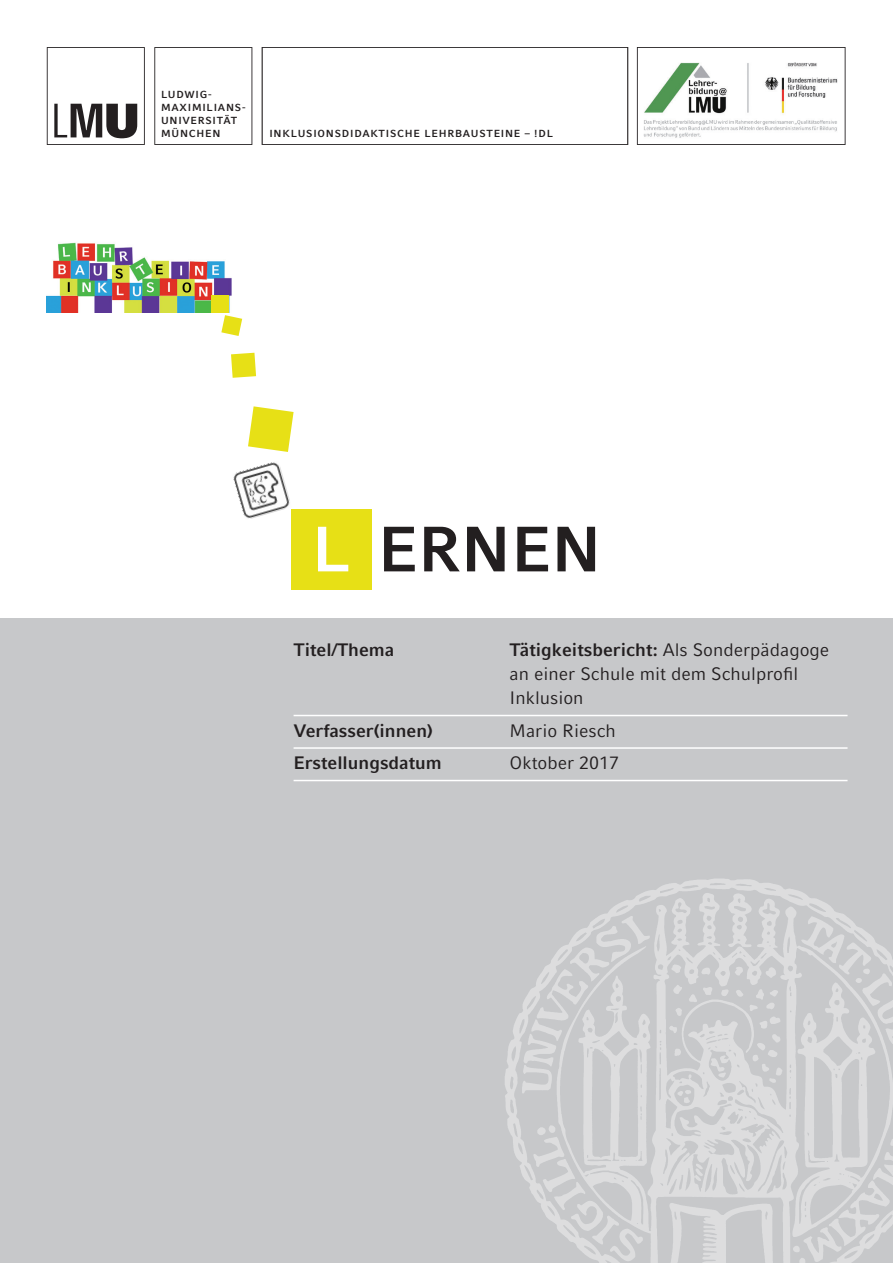
<style>
.page{position:relative;width:893px;height:1263px;background:#fff}
.page>*{position:absolute;margin:0;border:0;box-sizing:border-box;transform-origin:0 0}
.t1{font:700 63.75px "LMU Compatil Fact";color:#231f20}
.t2{font:18px/24px "LMU Compatil Fact";color:#231f20}
.t3{font:700 18px "LMU Compatil Fact";color:#231f20}
.t4{font:700 10.2px/13.2px "LMU Compatil Fact";letter-spacing:.075em;color:#231f20}
.s1{color:#fff}
.s2{font-weight:700}
</style>
<div class="page">
<img style="left:47px;top:242px;width:185px;height:71px">
<div style="left:0;top:619px;width:893px;height:644px;background:#c7c8ca"></div>
<svg style="left:154px;top:47px;width:98px;height:98px"></svg>
<svg style="left:637px;top:47px;width:208px;height:98px"></svg>
<svg style="left:262px;top:47px;width:366px;height:98px"></svg>
<svg style="left:47px;top:47px;width:98px;height:98px"></svg>
<img style="left:643px;top:62px;width:199px;height:80px">
<img style="left:505px;top:879px;width:388px;height:384px">
<img style="left:233px;top:462px;width:57px;height:57px">
<div style="left:291px;top:509px;width:81px;height:80px;background:#e7e016"></div>
<svg style="left:221px;top:315px;width:21px;height:21px"></svg>
<svg style="left:231px;top:353px;width:25px;height:25px"></svg>
<svg style="left:248px;top:406px;width:46px;height:46px"></svg>
<div style="left:211px;top:296px;width:18px;height:17px;background:#e7e016"></div>
<hr style="left:294px;top:715px;width:553px;height:1px;background:#fff">
<hr style="left:294px;top:747px;width:553px;height:2px;background:#fff">
<hr style="left:294px;top:780px;width:553px;height:1px;background:#fff">
<p class="t4" style="left:161px;top:88px;width:86px">LUDWIG-<br>MAXIMILIANS-<br>UNIVERSITÄT<br>MÜNCHEN</p>
<p class="t4" style="left:269px;top:127px;width:285px">INKLUSIONSDIDAKTISCHE LEHRBAUSTEINE – !DL</p>
<p class="t1" style="left:312px;top:512px;width:291px"><span class="s1">L</span> ERNEN</p>
<p class="t3" style="left:294px;top:639px;width:102px">Titel/Thema</p>
<p class="t2" style="left:510px;top:638px;width:321px"><span class="s2">Tätigkeitsbericht:</span> Als Sonderpädagoge an einer Schule mit dem Schulprofil<br>Inklusion</p>
<p class="t3" style="left:294px;top:720px;width:141px">Verfasser(innen)</p>
<p class="t2" style="left:510px;top:718px;width:108px">Mario Riesch</p>
<p class="t3" style="left:294px;top:752px;width:150px">Erstellungsdatum</p>
<p class="t2" style="left:510px;top:751px;width:111px">Oktober 2017</p>
</div>
